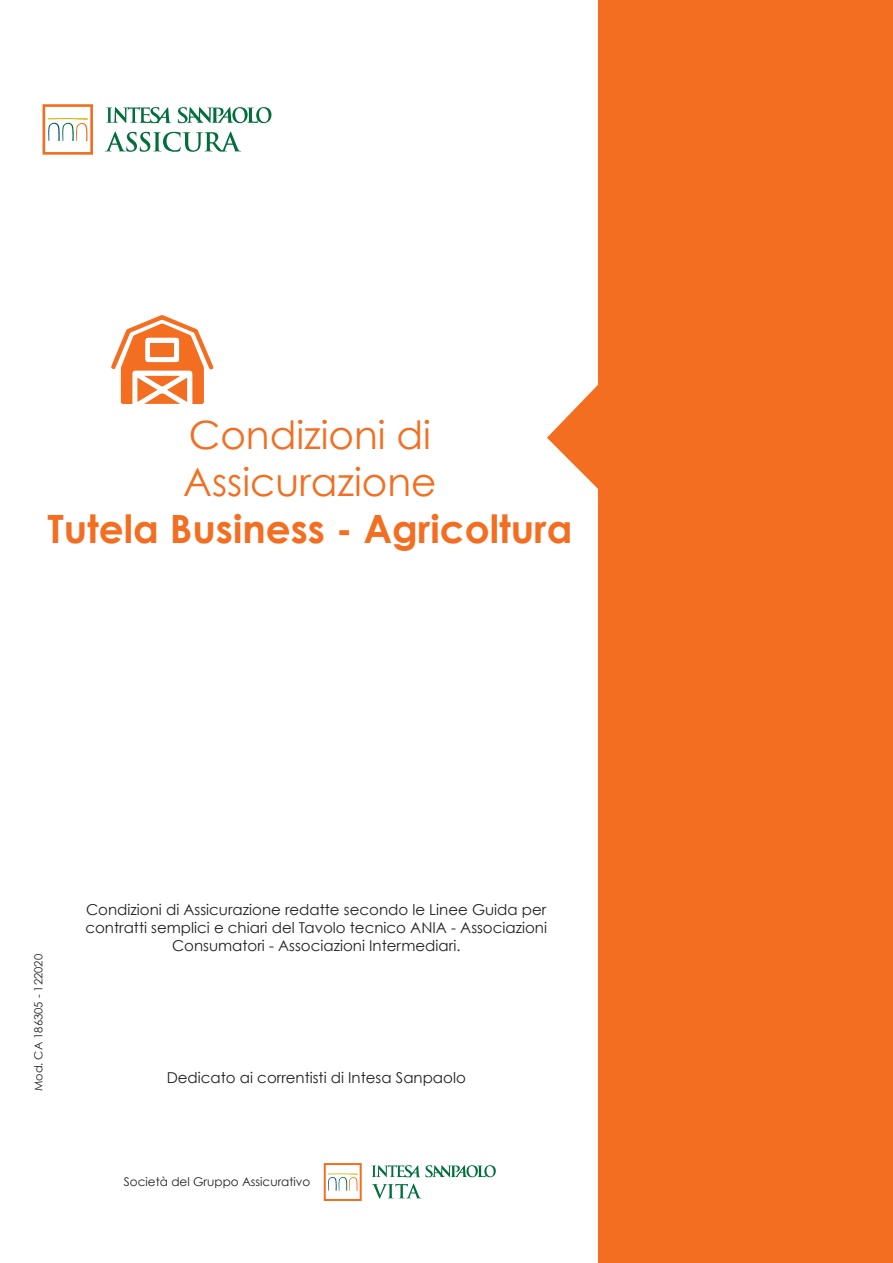
<style>
.page{position:relative;width:893px;height:1263px;background:#fff}
.page>*{position:absolute;margin:0;border:0;box-sizing:border-box;transform-origin:0 0}
.t1{font:700 39px "Century Gothic";color:#f36e21}
.t2{font:39px/46.8px "Century Gothic";color:#f36e21}
.t3{font:15px/18px "Century Gothic";color:#231f20;text-align:center}
.t4{font:12px "Century Gothic";color:#231f20}
.t5{font:11.25px "Century Gothic";color:#231f20}
</style>
<div class="page">
<svg style="left:547px;top:0;width:346px;height:1263px;background:#f48240"></svg>
<svg style="left:372px;top:1165px;width:124px;height:12px"></svg>
<svg style="left:324px;top:1163px;width:38px;height:38px"></svg>
<svg style="left:372px;top:1184px;width:49px;height:14px"></svg>
<svg style="left:178px;top:107px;width:93px;height:16px"></svg>
<svg style="left:106px;top:107px;width:65px;height:16px"></svg>
<svg style="left:43px;top:104px;width:50px;height:51px"></svg>
<svg style="left:105px;top:132px;width:136px;height:20px"></svg>
<svg style="left:111px;top:315px;width:103px;height:89px"></svg>
<div style="left:151px;top:343px;width:23px;height:14px;background:#f36e21"></div>
<h1 class="t2" style="left:183px;top:411px;width:255px">Condizioni di<br>Assicurazione</h1>
<h1 class="t1" style="left:47px;top:499px;width:526px">Tutela Business - Agricoltura</h1>
<p class="t5" style="left:32px;top:1091px;width:138px;rotate:-90deg">Mod. CA 186305 - 122020</p>
<p class="t3" style="left:85px;top:900px;width:463px">Condizioni di Assicurazione redatte secondo le Linee Guida per contratti semplici e chiari del Tavolo tecnico ANIA - Associazioni<br>Consumatori - Associazioni Intermediari.</p>
<p class="t3" style="left:167px;top:1069px;width:301px">Dedicato ai correntisti di Intesa Sanpaolo</p>
<p class="t4" style="left:124px;top:1174px;width:188px">Società del Gruppo Assicurativo</p>
</div>
